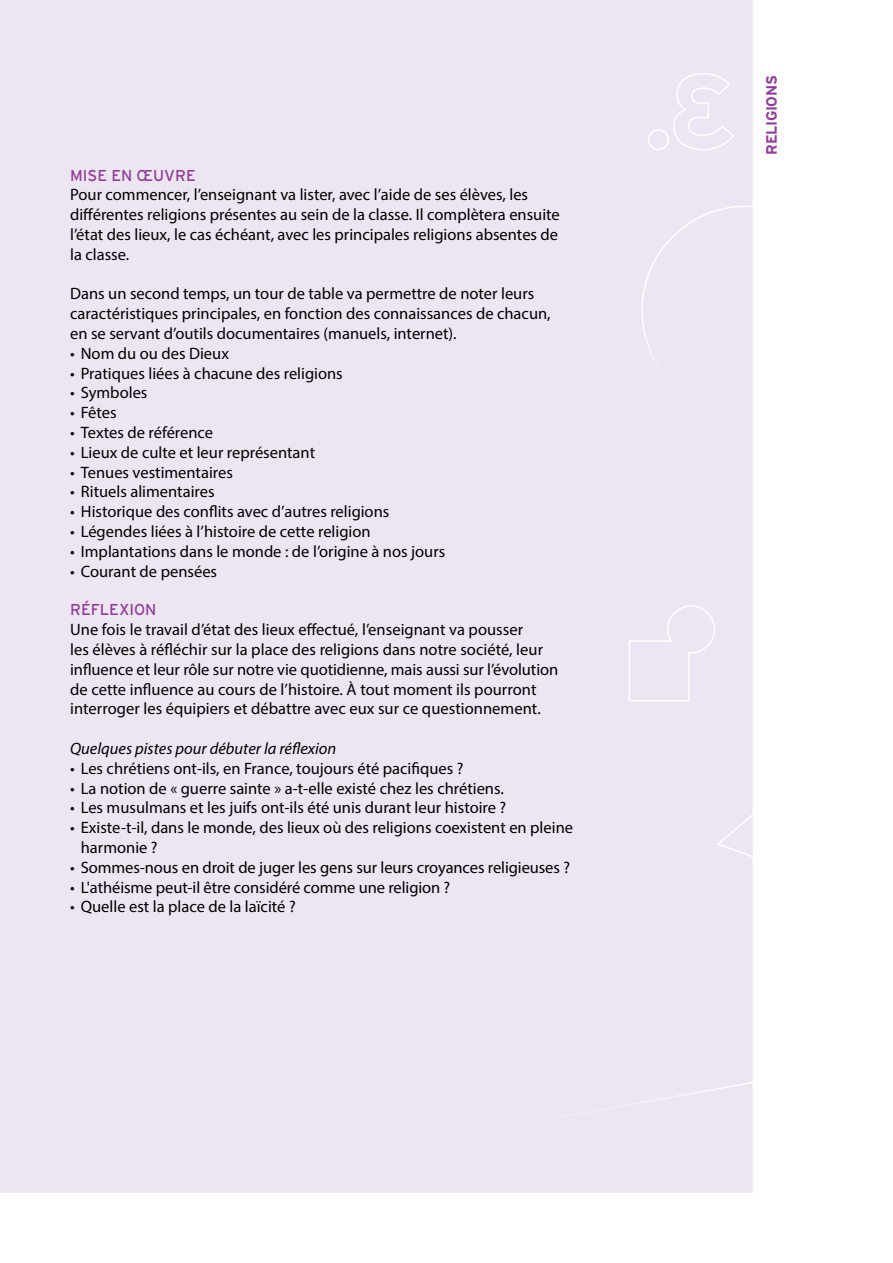
<style>
.page{position:relative;width:893px;height:1263px;background:#fff}
.page>*{position:absolute;margin:0;border:0;box-sizing:border-box;transform-origin:0 0}
.t1{font:16.5px/19.8px "Myriad Pro";color:#000}
.t2{font:italic 16.5px "Myriad Pro";color:#000}
.t3{font:15.75px "Interstate";color:#903f98}
.t4{font:700 15px "Interstate";letter-spacing:-.025em;color:#903f98}
</style>
<div class="page">
<div style="left:0;top:0;width:753px;height:1193px;background:#ede5f2"></div>
<p class="t3" style="left:70px;top:166px;width:127px">M ISE EN ŒUVRE</p>
<p class="t1" style="left:70px;top:185px;width:491px">Pour commencer, l’enseignant va lister, avec l’aide de ses élèves, les différentes religions présentes au sein de la classe. Il complètera ensuite l’état des lieux, le cas échéant, avec les principales religions absentes de la classe.</p>
<p class="t1" style="left:70px;top:284px;width:482px">Dans un second temps, un tour de table va permettre de noter leurs caractéristiques principales, en fonction des connaissances de chacun, en se servant d’outils documentaires (manuels, internet).</p>
<p class="t1" style="left:70px;top:343px;width:160px">• Nom du ou des Dieux</p>
<p class="t1" style="left:70px;top:363px;width:274px">• Pratiques liées à chacune des religions</p>
<p class="t1" style="left:70px;top:383px;width:79px">• Symboles</p>
<p class="t1" style="left:70px;top:403px;width:48px">• Fêtes</p>
<p class="t1" style="left:70px;top:422px;width:145px">• Textes de référence</p>
<p class="t1" style="left:70px;top:442px;width:246px">• Lieux de culte et leur représentant</p>
<p class="t1" style="left:70px;top:462px;width:164px">• Tenues vestimentaires</p>
<p class="t1" style="left:70px;top:482px;width:146px">• Rituels alimentaires</p>
<p class="t1" style="left:70px;top:502px;width:321px">• Historique des conflits avec d’autres religions</p>
<p class="t1" style="left:70px;top:521px;width:302px">• Légendes liées à l’histoire de cette religion</p>
<p class="t1" style="left:70px;top:541px;width:377px">• Implantations dans le monde : de l’origine à nos jours</p>
<p class="t1" style="left:70px;top:561px;width:148px">• Courant de pensées</p>
<p class="t3" style="left:70px;top:601px;width:88px">RÉFLEXION</p>
<p class="t1" style="left:70px;top:619px;width:490px">Une fois le travail d’état des lieux effectué, l’enseignant va pousser<br>les élèves à réfléchir sur la place des religions dans notre société, leur influence et leur rôle sur notre vie quotidienne, mais aussi sur l’évolution de cette influence au cours de l’histoire. À tout moment ils pourront interroger les équipiers et débattre avec eux sur ce questionnement.</p>
<p class="t2" style="left:70px;top:738px;width:268px">Quelques pistes pour débuter la réflexion</p>
<p class="t1" style="left:70px;top:758px;width:395px">• Les chrétiens ont-ils, en France, toujours été pacifiques ?</p>
<p class="t1" style="left:70px;top:778px;width:435px">• La notion de « guerre sainte » a-t-elle existé chez les chrétiens.</p>
<p class="t1" style="left:70px;top:798px;width:438px">• Les musulmans et les juifs ont-ils été unis durant leur histoire ?</p>
<p class="t1" style="left:81px;top:817px;width:494px;text-indent:-11px">• Existe-t-il, dans le monde, des lieux où des religions coexistent en pleine harmonie ?</p>
<p class="t1" style="left:70px;top:857px;width:501px">• Sommes-nous en droit de juger les gens sur leurs croyances religieuses ?</p>
<p class="t1" style="left:70px;top:877px;width:382px">• L'athéisme peut-il être considéré comme une religion ?</p>
<p class="t1" style="left:70px;top:897px;width:227px">• Quelle est la place de la laïcité ?</p>
<p class="t4" style="left:763px;top:155px;width:81px;rotate:-90deg">RELIGIONS</p>
</div>
